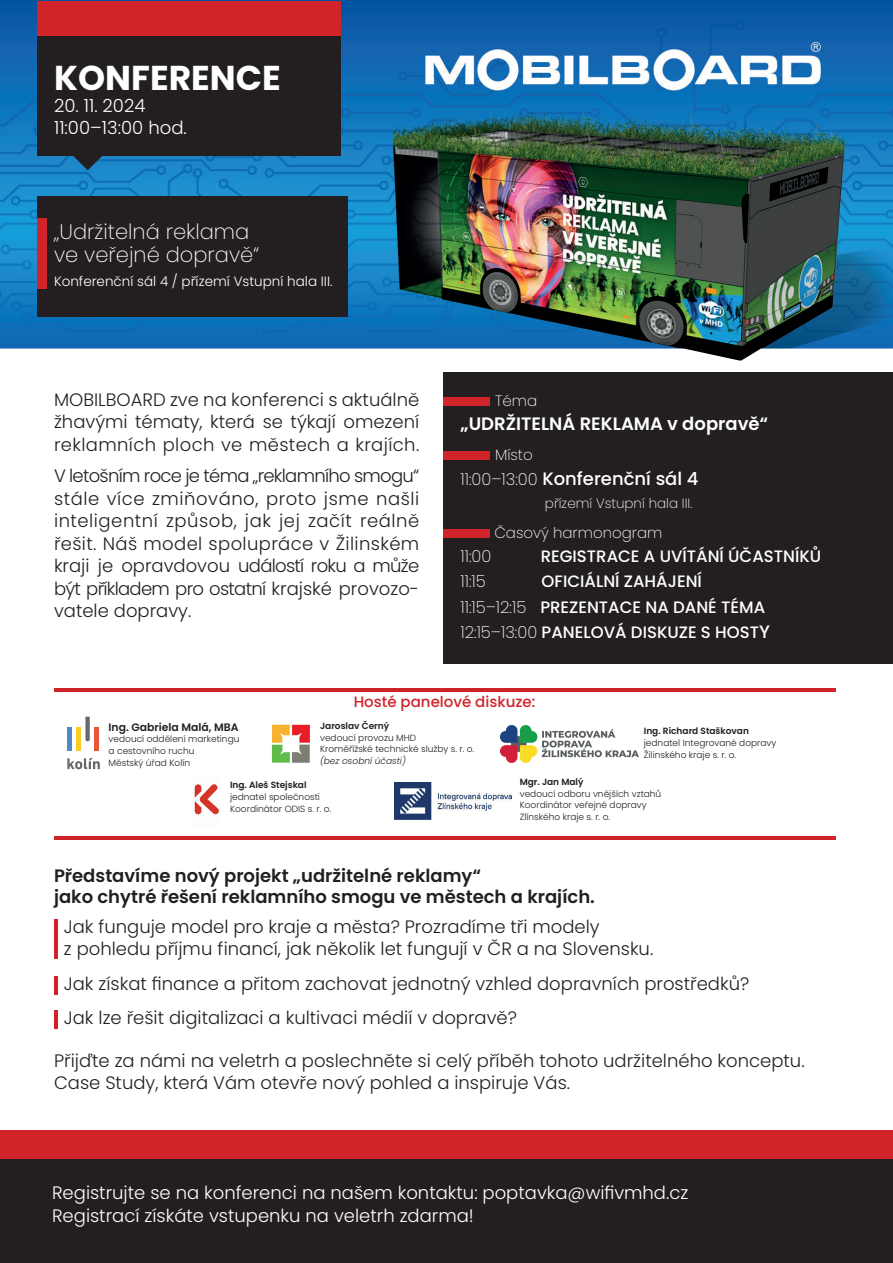
<style>
.page{position:relative;width:893px;height:1263px;background:#fff}
.page>*{position:absolute;margin:0;border:0;box-sizing:border-box;transform-origin:0 0}
.t1{font:700 34.5px "Poppins";color:#fff}
.t2{font:200 21px/22.5px "Poppins";color:#fff}
.t3{font:300 18px/22.5px "Poppins";color:#231f20}
.t4{font:300 18px/21.6px "Poppins";color:#fff}
.t5{font:600 18px/21.6px "Poppins";color:#231f20}
.t6{font:600 18px "Poppins";color:#fff}
.t7{font:500 18px "Poppins";color:#fff}
.t8{font:500 16.5px/25.5px "Poppins";color:#fff}
.t9{font:200 16.5px "Poppins";color:#fff}
.t10{font:200 15px "Poppins";color:#fff}
.t11{font:500 15px "Poppins";color:#d1232a}
.t12{font:300 13.5px "Poppins";color:#fff}
.t13{font:200 13.5px "Poppins";color:#fff}
.t14{font:600 10.8px "Poppins";color:#231f20}
.t15{font:300 9px/11.7px "Poppins";color:#231f20}
.t16{font:600 9px "Poppins";color:#231f20}
.t17{font:italic 300 9px "Poppins";color:#231f20}
.s1{font-weight:200;font-size:16.5px}
.s2{font-weight:200}
.s3{font-size:18px}
</style>
<div class="page">
<img style="left:0;top:0;width:893px;height:361px">
<div style="left:37px;top:1px;width:304px;height:154px;background:#231f20"></div>
<div style="left:443px;top:372px;width:450px;height:291px;background:#231f20"></div>
<div style="left:0;top:1159px;width:893px;height:104px;background:#231f20"></div>
<div style="left:37px;top:196px;width:310px;height:121px;background:#231f20"></div>
<svg style="left:73px;top:155px;width:30px;height:15px"></svg>
<div style="left:37px;top:1px;width:304px;height:35px;background:#d1232a"></div>
<div style="left:0;top:1130px;width:893px;height:29px;background:#d1232a"></div>
<div style="left:443px;top:397px;width:47px;height:9px;background:#d1232a"></div>
<div style="left:443px;top:451px;width:47px;height:9px;background:#d1232a"></div>
<div style="left:443px;top:529px;width:47px;height:9px;background:#d1232a"></div>
<div style="left:37px;top:219px;width:9px;height:70px;background:#d1232a"></div>
<hr style="left:54px;top:688px;width:781px;height:3px;background:#d1232a">
<hr style="left:54px;top:836px;width:781px;height:4px;background:#d1232a">
<img style="left:501px;top:726px;width:138px;height:37px">
<img style="left:271px;top:724px;width:39px;height:39px">
<svg style="left:67px;top:758px;width:33px;height:11px"></svg>
<div style="left:67px;top:727px;width:5px;height:23px;background:#5089c7"></div>
<div style="left:76px;top:727px;width:5px;height:23px;background:#fecc26"></div>
<div style="left:94px;top:727px;width:5px;height:23px;background:#e85637"></div>
<svg style="left:85px;top:717px;width:5px;height:24px"></svg>
<img style="left:194px;top:784px;width:25px;height:31px">
<img style="left:394px;top:782px;width:118px;height:37px">
<hr style="left:54px;top:919px;width:3px;height:40px;background:#d1232a">
<hr style="left:54px;top:975px;width:3px;height:19px;background:#d1232a">
<hr style="left:54px;top:1010px;width:3px;height:19px;background:#d1232a">
<h1 class="t1" style="left:54px;top:58px;width:228px">KONFERENCE</h1>
<p class="t4" style="left:54px;top:95px;width:134px">20. 11. 2024<br>11:00–13:00 hod.</p>
<p class="t2" style="left:54px;top:221px;width:207px">„Udržitelná reklama ve veřejné dopravě“</p>
<p class="t12" style="left:54px;top:273px;width:280px">Konferenční sál 4 / přízemí Vstupní hala III.</p>
<p class="t3" style="left:54px;top:388px;width:367px;text-align:justify">MOBILBOARD zve na konferenci s aktuálně žhavými tématy, která se týkají omezení reklamních ploch ve městech a krajích.</p>
<p class="t3" style="left:54px;top:465px;width:367px;text-align:justify">V letošním roce je téma „reklamního smogu“ stále více zmiňováno, proto jsme našli inteligentní způsob, jak jej začít reálně řešit. Náš model spolupráce v Žilinském kraji je opravdovou událostí roku a může být příkladem pro ostatní krajské provozo&shy;vatele dopravy.</p>
<p class="t10" style="left:495px;top:392px;width:44px">Téma</p>
<p class="t6" style="left:460px;top:413px;width:309px">„UDRŽITELNÁ REKLAMA v dopravě“</p>
<p class="t10" style="left:495px;top:446px;width:39px">Místo</p>
<p class="t7" style="left:460px;top:469px;width:240px"><span class="s1">11:00–13:00</span> Konferenční sál 4</p>
<p class="t13" style="left:545px;top:495px;width:149px">přízemí Vstupní hala III.</p>
<p class="t10" style="left:494px;top:524px;width:170px">Časový harmonogram</p>
<p class="t9" style="left:460px;top:547px;width:32px">11:00</p>
<p class="t8" style="left:541px;top:543px;width:282px">REGISTRACE A UVÍTÁNÍ ÚČASTNÍKŮ</p>
<p class="t9" style="left:460px;top:572px;width:27px">11:15</p>
<p class="t8" style="left:460px;top:569px;width:311px;text-indent:81px">OFICIÁLNÍ ZAHÁJENÍ<br><span class="s2">11:15–12:15</span> PREZENTACE NA DANÉ TÉMA<br><span class="s2">12:15–13:00</span> PANELOVÁ DISKUZE S HOST<span class="s3">Y</span></p>
<p class="t14" style="left:109px;top:721px;width:131px">Ing. Gabriela Malá, MBA</p>
<p class="t15" style="left:109px;top:733px;width:132px">vedoucí oddělení marketingu a cestovního ruchu<br>Městský úřad Kolín</p>
<p class="t11" style="left:354px;top:693px;width:183px">Hosté panelové diskuze:</p>
<p class="t16" style="left:320px;top:720px;width:71px">Jaroslav Černý</p>
<p class="t15" style="left:320px;top:732px;width:156px">vedoucí provozu MHD<br>Kroměřížské technické služby s. r. o.</p>
<p class="t17" style="left:320px;top:756px;width:87px">(bez osobní účasti)</p>
<p class="t16" style="left:644px;top:726px;width:107px">Ing. Richard Staškovan</p>
<p class="t15" style="left:644px;top:737px;width:134px">jednatel Integrované dopravy<br>Žilinského kraje s. r. o.</p>
<p class="t16" style="left:230px;top:780px;width:78px">Ing. Aleš Stejskal</p>
<p class="t15" style="left:230px;top:791px;width:103px">jednatel společnosti<br>Koordinátor ODIS s. r. o.</p>
<p class="t16" style="left:520px;top:776px;width:65px">Mgr. Jan Malý</p>
<p class="t15" style="left:520px;top:787px;width:143px">vedoucí odboru vnějších vztahů<br>Koordinátor veřejné dopravy<br>Zlínského kraje s. r. o.</p>
<p class="t5" style="left:54px;top:865px;width:542px">Představíme nový projekt „udržitelné reklamy“<br>jako chytré řešení reklamního smogu ve městech a krajích.</p>
<p class="t3" style="left:64px;top:915px;width:591px">Jak funguje model pro kraje a města? Prozradíme tři modely<br>z pohledu příjmu financí, jak několik let fungují v ČR a na Slovensku.</p>
<p class="t3" style="left:64px;top:966px;width:687px;line-height:34.5px">Jak získat finance a přitom zachovat jednotný vzhled dopravních prostředků?<br>Jak lze řešit digitalizaci a kultivaci médií v dopravě?</p>
<p class="t3" style="left:54px;top:1049px;width:752px">Přijďte za námi na veletrh a poslechněte si celý příběh tohoto udržitelného konceptu.<br>Case Study, která Vám otevře nový pohled a inspiruje Vás.</p>
<p class="t4" style="left:52px;top:1181px;width:638px;line-height:22.5px">Registrujte se na konferenci na našem kontaktu: poptavka@wifivmhd.cz<br>Registrací získáte vstupenku na veletrh zdarma!</p>
</div>
